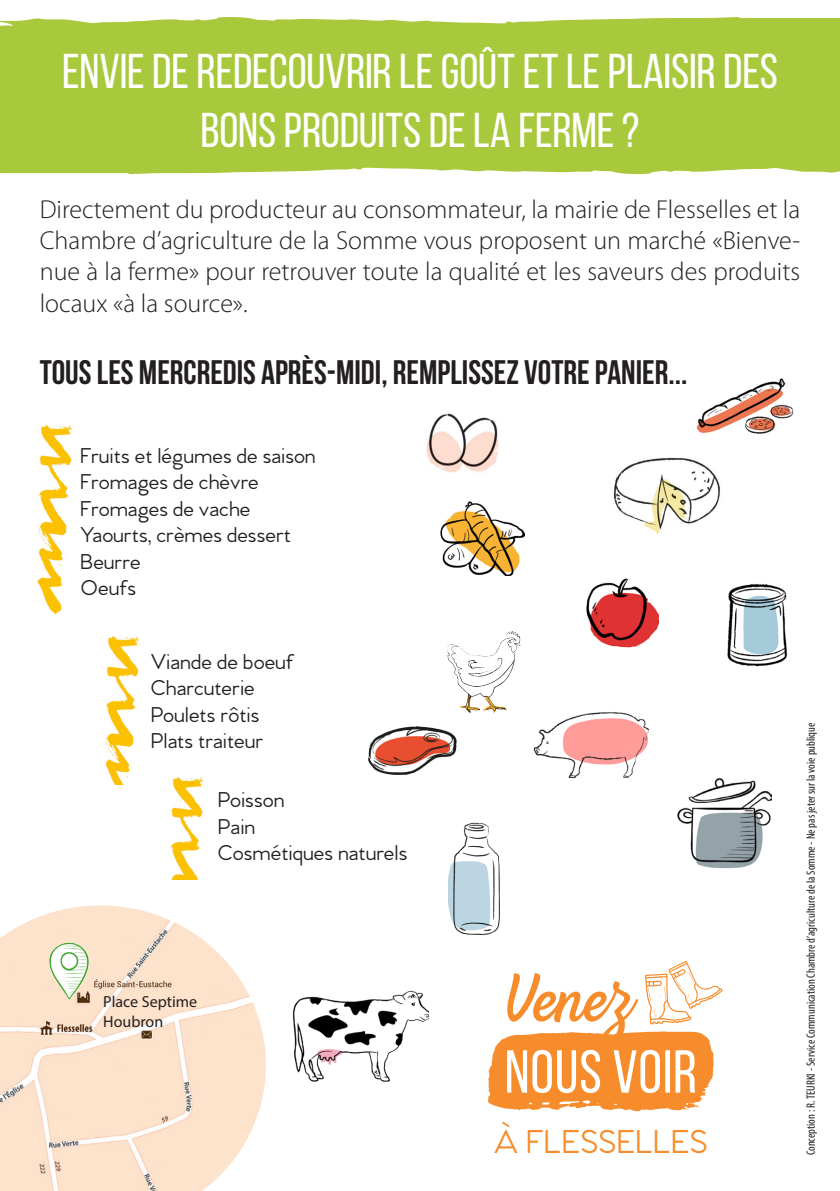
<style>
.page{position:relative;width:840px;height:1191px;background:#fff}
.page>*{position:absolute;margin:0;border:0;box-sizing:border-box;transform-origin:0 0}
.t1{font:48.8px/58.6px "Bebas Neue";letter-spacing:-.005em;color:#fff;text-align:center}
.t2{font:700 34px "Bebas Neue";color:#231f20}
.t3{font:500 34px "Venti CF";color:#f68c2c}
.t4{font:300 26px/31.2px "Myriad Pro";color:#231f20;text-align:justify}
.t5{font:500 22px "Venti CF";color:#231f20}
.t6{font:16px/19.2px "Myriad Pro";color:#231f20}
.t7{font:condensed 12px "Myriad Pro";color:#231f20}
</style>
<div class="page">
<div style="left:0;top:17px;width:839px;height:157px;background:#a9c93c"></div>
<svg style="left:0;top:905px;width:266px;height:286px"></svg>
<svg style="left:488px;top:960px;width:234px;height:151px"></svg>
<img style="left:426px;top:413px;width:73px;height:60px">
<img style="left:613px;top:457px;width:107px;height:77px">
<img style="left:440px;top:502px;width:84px;height:73px">
<img style="left:586px;top:578px;width:72px;height:69px">
<img style="left:727px;top:584px;width:61px;height:82px">
<img style="left:533px;top:712px;width:114px;height:66px">
<img style="left:447px;top:631px;width:74px;height:82px">
<img style="left:677px;top:778px;width:94px;height:91px">
<img style="left:448px;top:822px;width:51px;height:112px">
<img style="left:369px;top:726px;width:87px;height:48px">
<img style="left:696px;top:378px;width:98px;height:56px">
<img style="left:37px;top:426px;width:35px;height:188px">
<img style="left:105px;top:637px;width:34px;height:147px">
<img style="left:170px;top:777px;width:34px;height:102px">
<img style="left:292px;top:990px;width:136px;height:91px">
<img style="left:48px;top:942px;width:42px;height:58px">
<p class="t1" style="left:62px;top:41px;width:717px">ENVIE DE REDECOUVRIR LE GOÛT ET LE PLAISIR DES<br>BONS PRODUITS DE LA FERME ?</p>
<p class="t4" style="left:40px;top:193px;width:761px">Directement du producteur au consommateur, la mairie de Flesselles et la Chambre d’agriculture de la Somme vous proposent un marché «Bienve&shy;nue à la ferme» pour retrouver toute la qualité et les saveurs des produits locaux «à la source».</p>
<p class="t2" style="left:40px;top:353px;width:648px">TOUS LES MERCREDIS APRÈS-MIDI, REMPLISSEZ VOTRE PANIER...</p>
<p class="t5" style="left:81px;top:442px;width:236px">Fruits et légumes de saison</p>
<p class="t5" style="left:81px;top:468px;width:180px">Fromages de chèvre</p>
<p class="t5" style="left:81px;top:495px;width:171px">Fromages de vache</p>
<p class="t5" style="left:81px;top:521px;width:212px">Yaourts, crèmes dessert</p>
<p class="t5" style="left:81px;top:548px;width:61px">Beurre</p>
<p class="t5" style="left:81px;top:574px;width:57px">Oeufs</p>
<p class="t5" style="left:151px;top:648px;width:144px">Viande de boeuf</p>
<p class="t5" style="left:151px;top:674px;width:105px">Charcuterie</p>
<p class="t5" style="left:151px;top:701px;width:110px">Poulets rôtis</p>
<p class="t5" style="left:151px;top:727px;width:114px">Plats traiteur</p>
<p class="t5" style="left:218px;top:786px;width:68px">Poisson</p>
<p class="t5" style="left:218px;top:812px;width:39px">Pain</p>
<p class="t5" style="left:218px;top:839px;width:191px">Cosmétiques naturels</p>
<p class="t6" style="left:103px;top:992px;width:95px">Place Septime<br>Houbron</p>
<p class="t3" style="left:493px;top:1120px;width:216px">À FLESSELLES</p>
<p class="t7" style="left:803px;top:1155px;width:434px;rotate:-90deg">Conception : R. TEURKI - Service Communication Chambre d’agriculture de la Somme - Ne pas jeter sur la voie publique</p>
</div>
